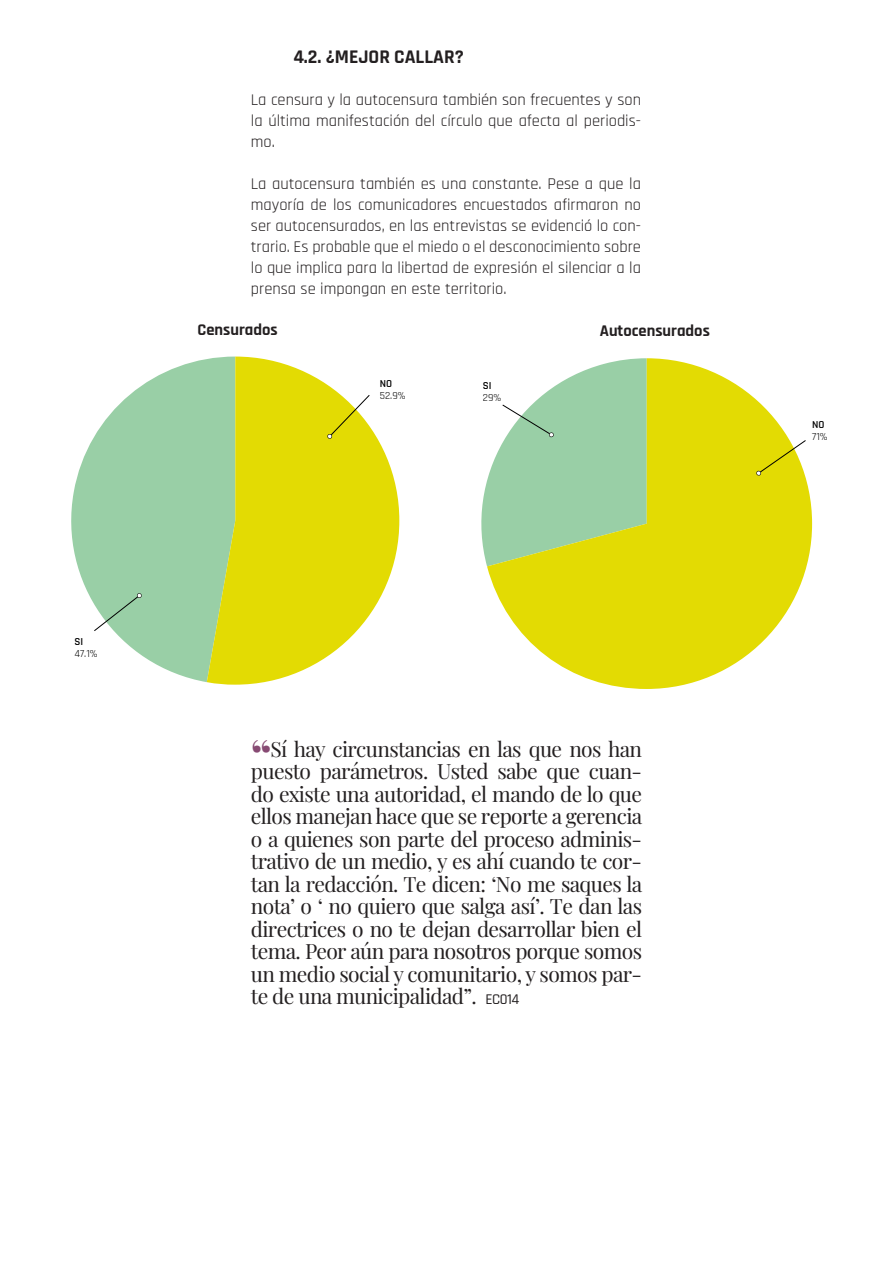
<style>
.page{position:relative;width:893px;height:1263px;background:#fff}
.page>*{position:absolute;margin:0;border:0;box-sizing:border-box;transform-origin:0 0}
.parrafo{font:21px/22.5px "Playfair Display";letter-spacing:-.03em;color:#231f20;text-align:justify}
.t1{font:700 19.5px "Rajdhani";color:#231f20}
.parrafo-2{font:16.5px/21px "Rajdhani";color:#231f20;text-align:justify}
.parrafo-3{font:700 16.5px "Rajdhani";color:#231f20}
.t2{font:10.8px "Rajdhani";color:#000}
.t3{font:600 10.8px "Rajdhani";color:#000}
.s1{font-weight:700;font-size:45px;color:#874a73}
.s2{font-family:"Rajdhani";font-weight:500;font-size:15px}
</style>
<div class="page">
<svg style="left:71px;top:359px;width:136px;height:323px;fill:#99cfa6"></svg>
<svg style="left:207px;top:357px;width:192px;height:328px;fill:#e3db03"></svg>
<svg style="left:93px;top:593px;width:49px;height:39px;background:#a3cfae"></svg>
<svg style="left:327px;top:394px;width:43px;height:45px"></svg>
<svg style="left:487px;top:358px;width:325px;height:331px;fill:#e3db03"></svg>
<svg style="left:756px;top:439px;width:50px;height:37px;background:#dfd92b"></svg>
<svg style="left:481px;top:358px;width:166px;height:208px"></svg>
<p class="t3" style="left:75px;top:635px;width:10px">SI</p>
<p class="t2" style="left:75px;top:647px;width:25px">47.1%</p>
<h3 class="t1" style="left:293px;top:45px;width:172px">4.2. ¿MEJOR CALLAR?</h3>
<p class="parrafo-2" style="left:251px;top:90px;width:392px">La censura y la autocensura también son frecuentes y son la última manifestación del círculo que afecta al periodis&shy;mo.</p>
<p class="parrafo-2" style="left:251px;top:174px;width:392px">La autocensura también es una constante. Pese a que la mayoría de los comunicadores encuestados afirmaron no ser autocensurados, en las entrevistas se evidenció lo con&shy;trario. Es probable que el miedo o el desconocimiento sobre lo que implica para la libertad de expresión el silenciar a la prensa se impongan en este territorio.</p>
<p class="parrafo-3" style="left:198px;top:320px;width:82px">Censurados</p>
<p class="parrafo-3" style="left:600px;top:321px;width:112px">Autocensurados</p>
<p class="t3" style="left:380px;top:377px;width:14px">NO</p>
<p class="t2" style="left:380px;top:390px;width:27px">52.9%</p>
<p class="t3" style="left:483px;top:379px;width:10px">SI</p>
<p class="t2" style="left:483px;top:391px;width:20px">29%</p>
<p class="parrafo" style="left:251px;top:736px;width:393px"><span class="s1">“</span>Sí hay circunstancias en las que nos han puesto parámetros. Usted sabe que cuan&shy;do existe una autoridad, el mando de lo que ellos manejan hace que se reporte a gerencia o a quienes son parte del proceso adminis&shy;trativo de un medio, y es ahí cuando te cor&shy;tan la redacción. Te dicen: ‘No me saques la nota’ o ‘ no quiero que salga así’. Te dan las directrices o no te dejan desarrollar bien el tema. Peor aún para nosotros porque somos un medio social y comunitario, y somos par&shy;te de una municipalidad”. <span class="s2">EC014</span></p>
<p class="t3" style="left:812px;top:418px;width:14px">NO</p>
<p class="t2" style="left:812px;top:431px;width:17px">71%</p>
</div>
